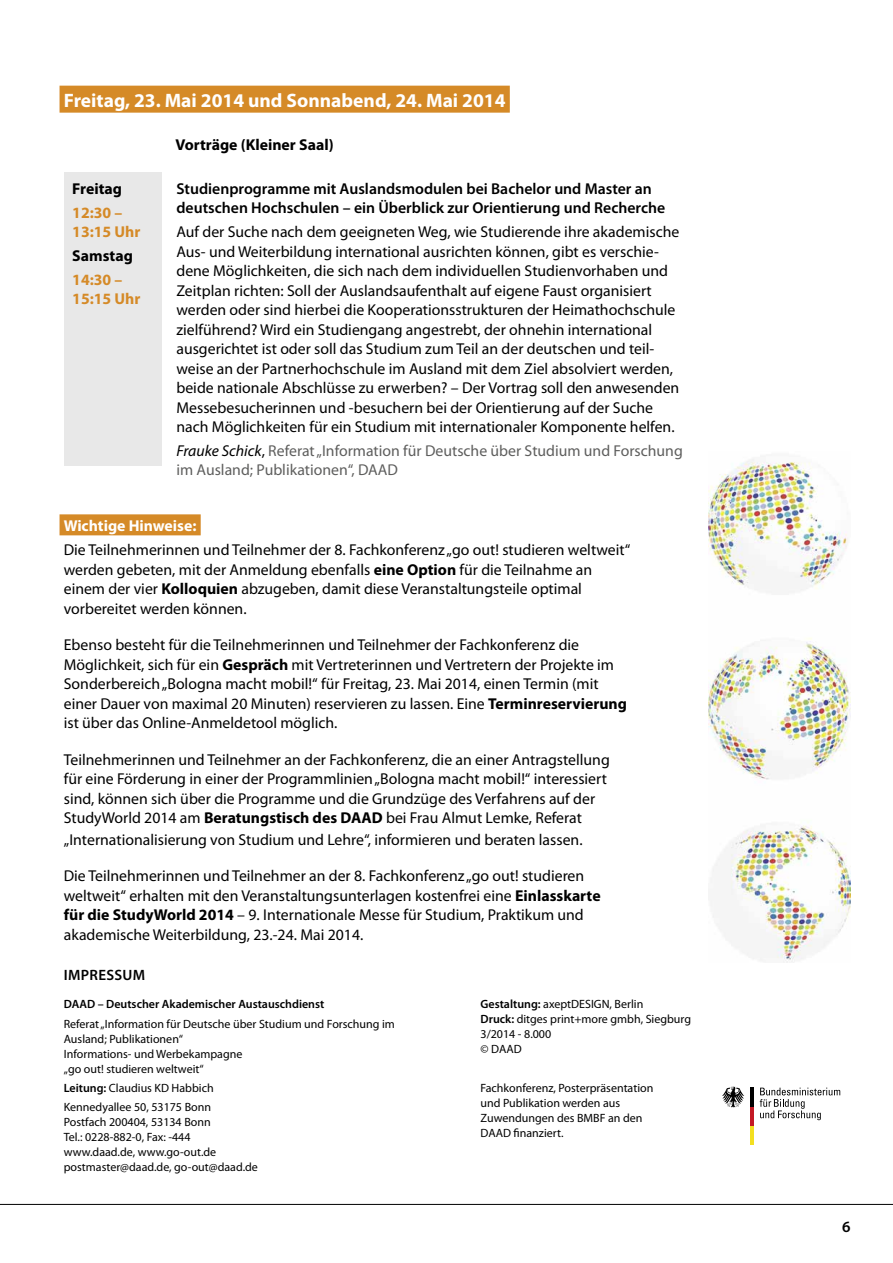
<style>
.page{position:relative;width:893px;height:1263px;background:#fff}
.page>*{position:absolute;margin:0;border:0;box-sizing:border-box;transform-origin:0 0}
.t1{font:700 19.5px "Myriad Pro";color:#fff}
.t2{font:15.75px/19.5px "Myriad Pro";color:#000}
.t3{font:600 15.75px/19.5px "Myriad Pro";color:#000}
.t4{font:15.75px/19.5px "Myriad Pro";color:#5e5e5d}
.t5{font:700 15.75px "Myriad Pro";color:#000}
.t6{font:700 15.75px/19.5px "Myriad Pro";color:#d58a27}
.t7{font:700 15.75px "Myriad Pro";color:#fff}
.t8{font:600 15px "Myriad Pro";letter-spacing:.02em;color:#000}
.t9{font:12px/15px "Myriad Pro";color:#000}
.t10{font:600 12px "Myriad Pro";color:#000}
.s1{font-style:italic;color:#000}
.s2{color:#000}
.s3{font-weight:700}
.s4{font-weight:600}
</style>
<div class="page">
<hr style="left:0;top:1204px;width:893px;height:1px;background:#000">
<div style="left:64px;top:172px;width:98px;height:294px;background:#e8e8e8"></div>
<div style="left:60px;top:86px;width:450px;height:27px;background:#d58a27"></div>
<div style="left:60px;top:514px;width:141px;height:21px;background:#d58a27"></div>
<img style="left:708px;top:459px;width:142px;height:504px">
<svg style="left:760px;top:1088px;width:80px;height:32px"></svg>
<hr style="left:750px;top:1126px;width:3px;height:19px;background:#f3df20">
<hr style="left:750px;top:1107px;width:3px;height:19px;background:#c31924">
<hr style="left:750px;top:1088px;width:3px;height:19px;background:#000">
<svg style="left:722px;top:1087px;width:22px;height:20px"></svg>
<p class="t1" style="left:64px;top:88px;width:443px">Freitag, 23. Mai 2014 und Sonnabend, 24. Mai 2014</p>
<p class="t5" style="left:72px;top:178px;width:51px">Freitag</p>
<p class="t6" style="left:72px;top:202px;width:70px">12:30 –<br>13:15 Uhr</p>
<p class="t5" style="left:72px;top:245px;width:62px">Samstag</p>
<p class="t6" style="left:72px;top:269px;width:70px">14:30 –<br>15:15 Uhr</p>
<p class="t5" style="left:175px;top:134px;width:160px">Vorträge (Kleiner Saal)</p>
<p class="t3" style="left:176px;top:178px;width:490px">Studienprogramme mit Auslandsmodulen bei Bachelor und Master an deutschen Hochschulen – ein Überblick zur Orientierung und Recherche</p>
<p class="t2" style="left:176px;top:222px;width:504px">Auf der Suche nach dem geeigneten Weg, wie Studierende ihre akademische Aus- und Weiterbildung international ausrichten können, gibt es verschie&shy;dene Möglichkeiten, die sich nach dem individuellen Studienvorhaben und Zeitplan richten: Soll der Auslandsaufenthalt auf eigene Faust organisiert werden oder sind hierbei die Kooperationsstrukturen der Heimathochschule zielführend? Wird ein Studiengang angestrebt, der ohnehin international ausgerichtet ist oder soll das Studium zum Teil an der deutschen und teil&shy;weise an der Partnerhochschule im Ausland mit dem Ziel absolviert werden, beide nationale Abschlüsse zu erwerben? – Der Vortrag soll den anwesenden Messebesucherinnen und -besuchern bei der Orientierung auf der Suche nach Möglichkeiten für ein Studium mit internationaler Komponente helfen.</p>
<p class="t4" style="left:176px;top:441px;width:508px"><span class="s1">Frauke Schick</span><span class="s2">,</span> Referat „Information für Deutsche über Studium und Forschung im Ausland; Publikationen“, DAAD</p>
<p class="t7" style="left:64px;top:516px;width:134px">Wichtige Hinweise:</p>
<p class="t2" style="left:64px;top:540px;width:568px">Die Teilnehmerinnen und Teilnehmer der 8. Fachkonferenz „go out! studieren weltweit“ werden gebeten, mit der Anmeldung ebenfalls <span class="s3">eine Option</span> für die Teilnahme an einem der vier <span class="s3">Kolloquien</span> abzugeben, damit diese Veranstaltungsteile optimal vorbereitet werden können.</p>
<p class="t2" style="left:64px;top:635px;width:565px">Ebenso besteht für die Teilnehmerinnen und Teilnehmer der Fachkonferenz die Möglichkeit, sich für ein <span class="s3">Gespräch</span> mit Vertreterinnen und Vertretern der Projekte im Sonderbereich „Bologna macht mobil!“ für Freitag, 23. Mai 2014, einen Termin (mit einer Dauer von maximal 20 Minuten) reservieren zu lassen. Eine <span class="s3">Terminreservierung </span>ist über das Online-Anmeldetool möglich.</p>
<p class="t2" style="left:64px;top:749px;width:547px">Teilnehmerinnen und Teilnehmer an der Fachkonferenz, die an einer Antragstellung für eine Förderung in einer der Programmlinien „Bologna macht mobil!“ interessiert sind, können sich über die Programme und die Grundzüge des Verfahrens auf der StudyWorld 2014 am <span class="s3">Beratungstisch des DAAD</span> bei Frau Almut Lemke, Referat</p>
<p class="t2" style="left:64px;top:829px;width:520px">„Internationalisierung von Studium und Lehre“, informieren und beraten lassen.</p>
<p class="t2" style="left:64px;top:866px;width:538px">Die Teilnehmerinnen und Teilnehmer an der 8. Fachkonferenz „go out! studieren weltweit“ erhalten mit den Veranstaltungsunterlagen kostenfrei eine <span class="s3">Einlasskarte für die StudyWorld 2014</span> – 9. Internationale Messe für Studium, Praktikum und akademische Weiterbildung, 23.-24. Mai 2014.</p>
<p class="t8" style="left:64px;top:965px;width:81px">Impressum</p>
<p class="t10" style="left:64px;top:997px;width:262px">DAAD – Deutscher Akademischer Austauschdienst</p>
<p class="t9" style="left:64px;top:1016px;width:333px">Referat „Information für Deutsche über Studium und Forschung im Ausland; Publikationen“<br>Informations- und Werbekampagne<br>„go out! studieren weltweit“</p>
<p class="t9" style="left:64px;top:1078px;width:151px;line-height:19.2px"><span class="s4">Leitung:</span> Claudius KD Habbich<br>Kennedyallee 50, 53175 Bonn</p>
<p class="t9" style="left:64px;top:1114px;width:196px">Postfach 200404, 53134 Bonn<br>Tel.: 0228-882-0, Fax: -444 www.daad.de, www.go-out.de postmaster@daad.de, go-out@daad.de</p>
<p class="t9" style="left:480px;top:996px;width:212px"><span class="s4">Gestaltung:</span> axeptDESIGN, Berlin<br><span class="s4">Druck:</span> ditges print+more gmbh, Siegburg<br>3/2014 - 8.000<br>© DAAD</p>
<p class="t9" style="left:480px;top:1080px;width:174px">Fachkonferenz, Posterpräsentation und Publikation werden aus<br>Zuwendungen des BMBF an den<br>DAAD finanziert.</p>
<p class="t3" style="left:842px;top:1217px;width:10px">6</p>
</div>
